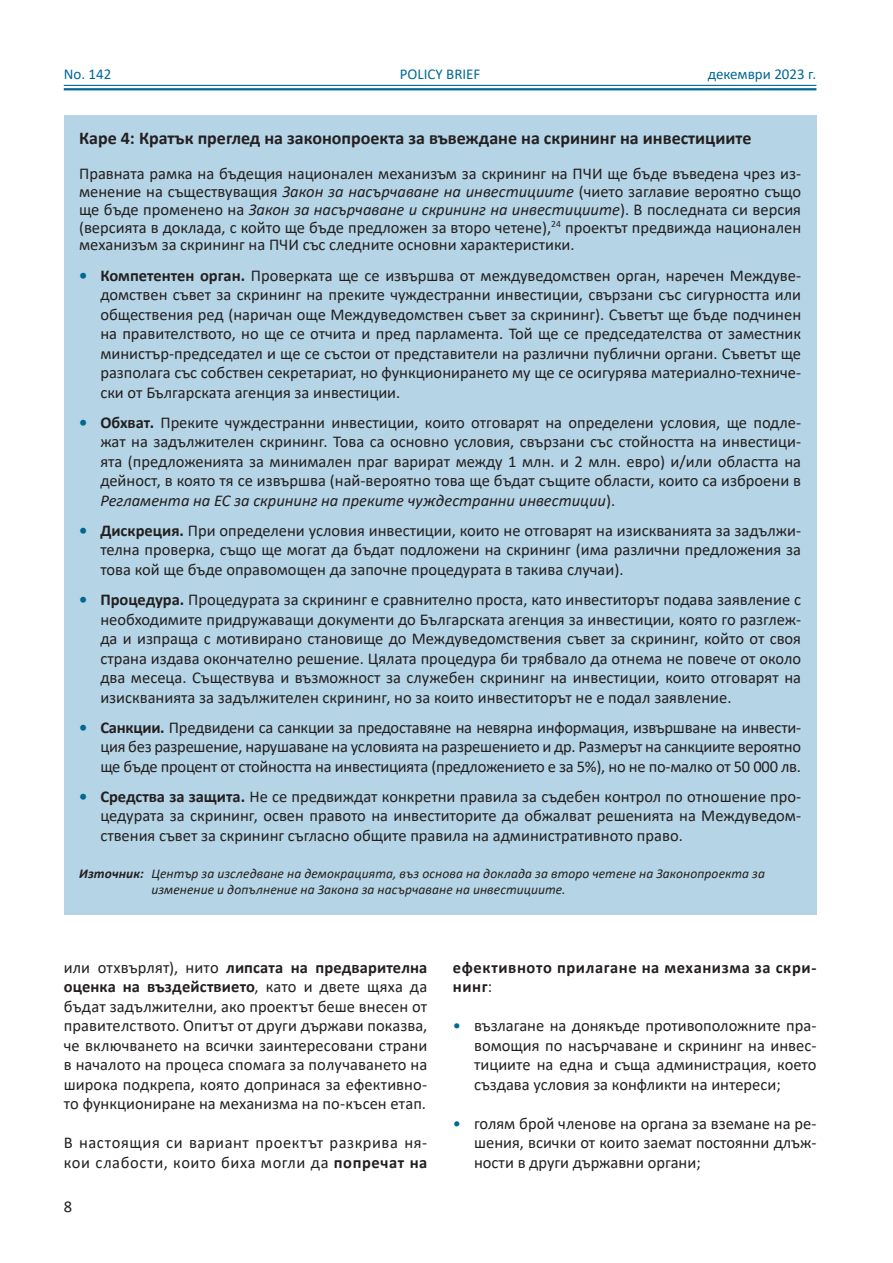
<style>
.page{position:relative;width:893px;height:1263px;background:#fff}
.page>*{position:absolute;margin:0;border:0;box-sizing:border-box;transform-origin:0 0}
.Care{font:700 18px "Calibri";color:#231f20}
.t1{font:16.5px/19.5px "Calibri";color:#231f20;text-align:justify}
.t2{font:16.5px/19.5px "Calibri";letter-spacing:.035em;color:#231f20}
.t3{font:700 16.5px/19.5px "Calibri";letter-spacing:.035em;color:#231f20}
.t4{font:15px "Calibri";color:#006893}
.Source{font:italic 13.5px/16.2px "Calibri";letter-spacing:.005em;color:#231f20}
.s1{font-style:italic}
.s2{font-weight:700;color:#006893}
.s3{font-weight:700}
.s4{font-weight:400}
.s5{color:#006893}
</style>
<div class="page">
<hr style="left:64px;top:88px;width:752px;height:2px;background:#006893">
<hr style="left:64px;top:85px;width:752px;height:1px;background:#006893">
<div style="left:64px;top:115px;width:752px;height:799px;background:#b5d4e5"></div>
<p class="t4" style="left:64px;top:64px;width:49px">No. 142</p>
<p class="t4" style="left:400px;top:64px;width:82px">POLICY BRIEF</p>
<p class="t4" style="left:708px;top:64px;width:110px">декември 2023 г.</p>
<p class="Care" style="left:79px;top:125px;width:674px">Каре 4: Кратък преглед на законопроекта за въвеждане на скрининг на инвестициите</p>
<p class="t1" style="left:79px;top:164px;width:724px;line-height:17.9px">Правната рамка на бъдещия национален механизъм за скрининг на ПЧИ ще бъде въведена чрез из&shy;менение на съществуващия <span class="s1">Закон за насърчаване на инвестициите</span> (чието заглавие вероятно също ще бъде променено на <span class="s1">Закон за насърчаване и скрининг на инвестициите</span>). В последната си версия (версията в доклада, с който ще бъде предложен за второ четене),<sup>24</sup> проектът предвижда национален механизъм за скрининг на ПЧИ със следните основни характеристики.</p>
<p class="t1" style="left:100px;top:265px;width:702px;text-indent:-21px"><span class="s2">•</span> <span class="s3">Компетентен орган.</span> Проверката ще се извършва от междуведомствен орган, наречен Междуве&shy;домствен съвет за скрининг на преките чуждестранни инвестиции, свързани със сигурността или обществения ред (наричан още Междуведомствен съвет за скрининг). Съветът ще бъде подчинен на правителството, но ще се отчита и пред парламента. Той ще се председателства от заместник министър-председател и ще се състои от представители на различни публични органи. Съветът ще разполага със собствен секретариат, но функционирането му ще се осигурява материално-техниче&shy;ски от Българската агенция за инвестиции.</p>
<p class="t1" style="left:100px;top:412px;width:702px;text-indent:-21px"><span class="s2">•</span> <span class="s3">Обхват.</span> Преките чуждестранни инвестиции, които отговарят на определени условия, ще подле&shy;жат на задължителен скрининг. Това са основно условия, свързани със стойността на инвестици&shy;ята (предложенията за минимален праг варират между 1 млн. и 2 млн. евро) и/или областта на дейност, в която тя се извършва (най-вероятно това ще бъдат същите области, които са изброени в <span class="s1">Регламента на ЕС за скрининг на преките чуждестранни инвестиции</span>).</p>
<p class="t1" style="left:100px;top:520px;width:702px;text-indent:-21px"><span class="s2">•</span> <span class="s3">Дискреция.</span> При определени условия инвестиции, които не отговарят на изискванията за задължи&shy;телна проверка, също ще могат да бъдат подложени на скрининг (има различни предложения за това кой ще бъде оправомощен да започне процедурата в такива случаи).</p>
<p class="t1" style="left:100px;top:589px;width:702px;text-indent:-21px"><span class="s2">•</span> <span class="s3">Процедура.</span> Процедурата за скрининг е сравнително проста, като инвеститорът подава заявление с необходимите придружаващи документи до Българската агенция за инвестиции, която го разглеж&shy;да и изпраща с мотивирано становище до Междуведомствения съвет за скрининг, който от своя страна издава окончателно решение. Цялата процедура би трябвало да отнема не повече от около два месеца. Съществува и възможност за служебен скрининг на инвестиции, които отговарят на изискванията за задължителен скрининг, но за които инвеститорът не е подал заявление.</p>
<p class="t1" style="left:100px;top:717px;width:702px;text-indent:-21px"><span class="s2">•</span> <span class="s3">Санкции.</span> Предвидени са санкции за предоставяне на невярна информация, извършване на инвести&shy;ция без разрешение, нарушаване на условията на разрешението и др. Размерът на санкциите вероятно ще бъде процент от стойността на инвестицията (предложението е за 5%), но не по-малко от 50 000 лв.</p>
<p class="t1" style="left:100px;top:786px;width:702px;text-indent:-21px"><span class="s2">•</span> <span class="s3">Средства за защита.</span> Не се предвиждат конкретни правила за съдебен контрол по отношение про&shy;цедурата за скрининг, освен правото на инвеститорите да обжалват решенията на Междуведом&shy;ствения съвет за скрининг съгласно общите правила на административното право.</p>
<p class="Source" style="left:151px;top:865px;width:615px;text-indent:-72px"><span class="s3">Източник:</span> Център за изследване на демокрацията, въз основа на доклада за второ четене на Законопроекта за изменение и допълнение на Закона за насърчаване на инвестициите.</p>
<p class="t1" style="left:64px;top:957px;width:365px">или отхвърлят), нито <span class="s3">липсата на предварителна оценка на въздействието</span>, като и двете щяха да бъдат задължителни, ако проектът беше внесен от правителството. Опитът от други държави показва, че включването на всички заинтересовани страни в началото на процеса спомага за получаването на широка подкрепа, която допринася за ефективно&shy;то функциониране на механизма на по-късен етап.</p>
<p class="t2" style="left:64px;top:1133px;width:365px">В настоящия си вариант проектът разкрива ня&shy;кои слабости, които биха могли да <span class="s3">попречат на</span></p>
<p class="t1" style="left:64px;top:1196px;width:10px">8</p>
<p class="t3" style="left:453px;top:957px;width:365px">ефективното прилагане на механизма за скри&shy;нинг<span class="s4">:</span></p>
<p class="t1" style="left:474px;top:1016px;width:344px;text-indent:-21px"><span class="s5">•</span> възлагане на донякъде противоположните пра&shy;вомощия по насърчаване и скрининг на инвес&shy;тициите на една и съща администрация, което създава условия за конфликти на интереси;</p>
<p class="t1" style="left:474px;top:1113px;width:344px;text-indent:-21px"><span class="s5">•</span> голям брой членове на органа за вземане на ре&shy;шения, всички от които заемат постоянни длъж&shy;ности в други държавни органи;</p>
</div>
